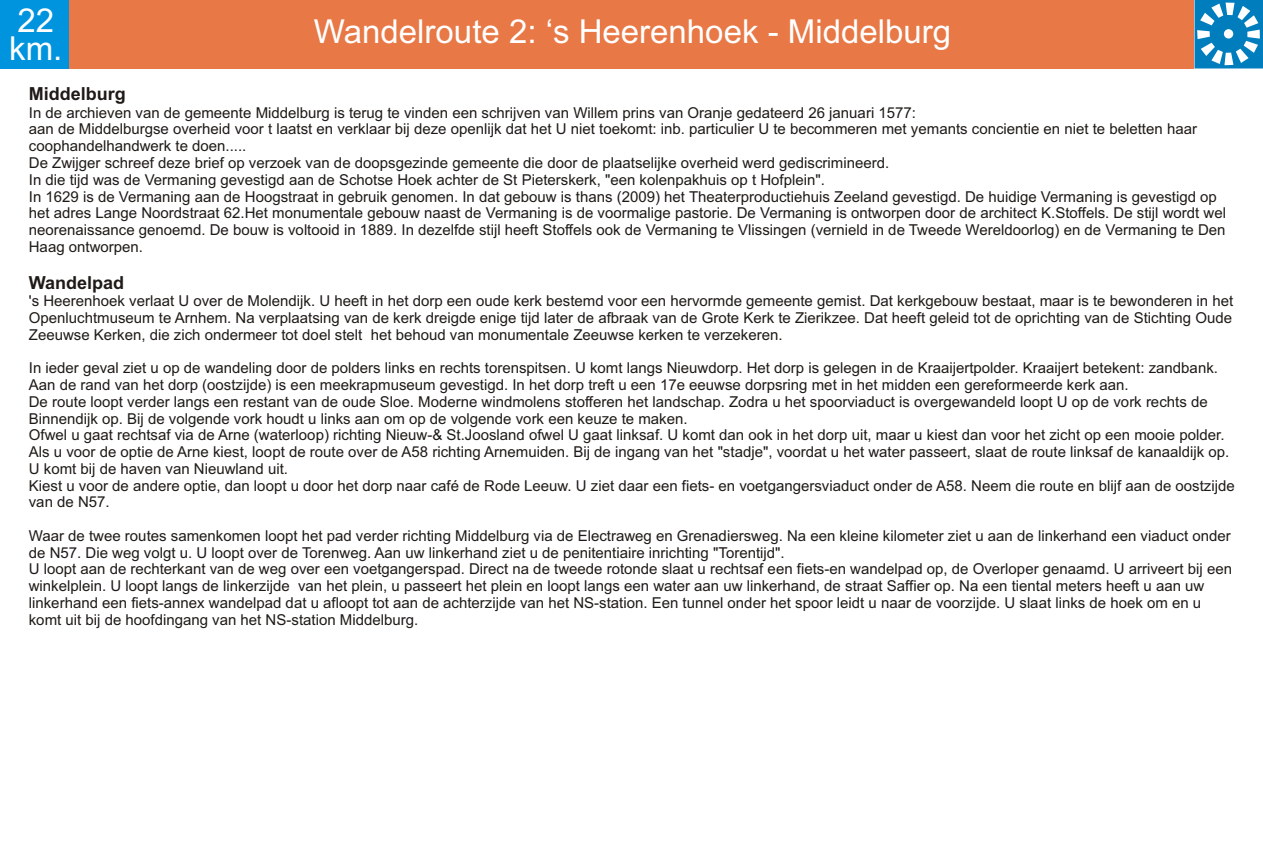
<style>
.page{position:relative;width:1263px;height:864px;background:#fff}
.page>*{position:absolute;margin:0;border:0;box-sizing:border-box;transform-origin:0 0}
.t1{font:33px/27.6px "Arial";color:#fff}
.t2{font:700 18px "Arial";color:#1f1a17}
.t3{font:15px/16.8px "Arial";color:#1f1a17}
</style>
<div class="page">
<div style="left:0;top:0;width:1263px;height:68px;background:#e87845"></div>
<svg style="left:1194px;top:0;width:69px;height:68px;background:#3f9dcd"></svg>
<div style="left:0;top:0;width:69px;height:68px;background:#0094de"></div>
<h1 class="t1" style="left:9px;top:10px;width:55px">22 km.</h1>
<h1 class="t1" style="left:314px;top:21px;width:639px">Wandelroute 2: ‘s Heerenhoek - Middelburg</h1>
<p class="t2" style="left:29px;top:87px;width:99px">Middelburg</p>
<p class="t3" style="left:29px;top:105px;width:1199px">In de archieven van de gemeente Middelburg is terug te vinden een schrijven van Willem prins van Oranje gedateerd 26 januari 1577:<br>aan de Middelburgse overheid voor t laatst en verklaar bij deze openlijk dat het U niet toekomt: inb. particulier U te becommeren met yemants concientie en niet te beletten haar coophandelhandwerk te doen.....<br>De Zwijger schreef deze brief op verzoek van de doopsgezinde gemeente die door de plaatselijke overheid werd gediscrimineerd.<br>In die tijd was de Vermaning gevestigd aan de Schotse Hoek achter de St Pieterskerk, "een kolenpakhuis op t Hofplein".<br>In 1629 is de Vermaning aan de Hoogstraat in gebruik genomen. In dat gebouw is thans (2009) het Theaterproductiehuis Zeeland gevestigd. De huidige Vermaning is gevestigd op het adres Lange Noordstraat 62.Het monumentale gebouw naast de Vermaning is de voormalige pastorie. De Vermaning is ontworpen door de architect K.Stoffels. De stijl wordt wel neorenaissance genoemd. De bouw is voltooid in 1889. In dezelfde stijl heeft Stoffels ook de Vermaning te Vlissingen (vernield in de Tweede Wereldoorlog) en de Vermaning te Den Haag ontworpen.</p>
<p class="t2" style="left:29px;top:275px;width:97px">Wandelpad</p>
<p class="t3" style="left:29px;top:294px;width:1206px;text-align:justify">'s Heerenhoek verlaat U over de Molendijk. U heeft in het dorp een oude kerk bestemd voor een hervormde gemeente gemist. Dat kerkgebouw bestaat, maar is te bewonderen in het Openluchtmuseum te Arnhem. Na verplaatsing van de kerk dreigde enige tijd later de afbraak van de Grote Kerk te Zierikzee. Dat heeft geleid tot de oprichting van de Stichting Oude Zeeuwse Kerken, die zich ondermeer tot doel stelt het behoud van monumentale Zeeuwse kerken te verzekeren.</p>
<p class="t3" style="left:29px;top:361px;width:1207px">In ieder geval ziet u op de wandeling door de polders links en rechts torenspitsen. U komt langs Nieuwdorp. Het dorp is gelegen in de Kraaijertpolder. Kraaijert betekent: zandbank.<br>Aan de rand van het dorp (oostzijde) is een meekrapmuseum gevestigd. In het dorp treft u een 17e eeuwse dorpsring met in het midden een gereformeerde kerk aan.<br>De route loopt verder langs een restant van de oude Sloe. Moderne windmolens stofferen het landschap. Zodra u het spoorviaduct is overgewandeld loopt U op de vork rechts de Binnendijk op. Bij de volgende vork houdt u links aan om op de volgende vork een keuze te maken.<br>Ofwel u gaat rechtsaf via de Arne (waterloop) richting Nieuw-&amp; St.Joosland ofwel U gaat linksaf. U komt dan ook in het dorp uit, maar u kiest dan voor het zicht op een mooie polder.<br>Als u voor de optie de Arne kiest, loopt de route over de A58 richting Arnemuiden. Bij de ingang van het "stadje", voordat u het water passeert, slaat de route linksaf de kanaaldijk op.<br>U komt bij de haven van Nieuwland uit.<br>Kiest u voor de andere optie, dan loopt u door het dorp naar café de Rode Leeuw. U ziet daar een fiets- en voetgangersviaduct onder de A58. Neem die route en blijf aan de oostzijde van de N57.</p>
<p class="t3" style="left:29px;top:528px;width:1205px">Waar de twee routes samenkomen loopt het pad verder richting Middelburg via de Electraweg en Grenadiersweg. Na een kleine kilometer ziet u aan de linkerhand een viaduct onder de N57. Die weg volgt u. U loopt over de Torenweg. Aan uw linkerhand ziet u de penitentiaire inrichting "Torentijd".<br>U loopt aan de rechterkant van de weg over een voetgangerspad. Direct na de tweede rotonde slaat u rechtsaf een fiets-en wandelpad op, de Overloper genaamd. U arriveert bij een winkelplein. U loopt langs de linkerzijde van het plein, u passeert het plein en loopt langs een water aan uw linkerhand, de straat Saffier op. Na een tiental meters heeft u aan uw linkerhand een fiets-annex wandelpad dat u afloopt tot aan de achterzijde van het NS-station. Een tunnel onder het spoor leidt u naar de voorzijde. U slaat links de hoek om en u komt uit bij de hoofdingang van het NS-station Middelburg.</p>
</div>
